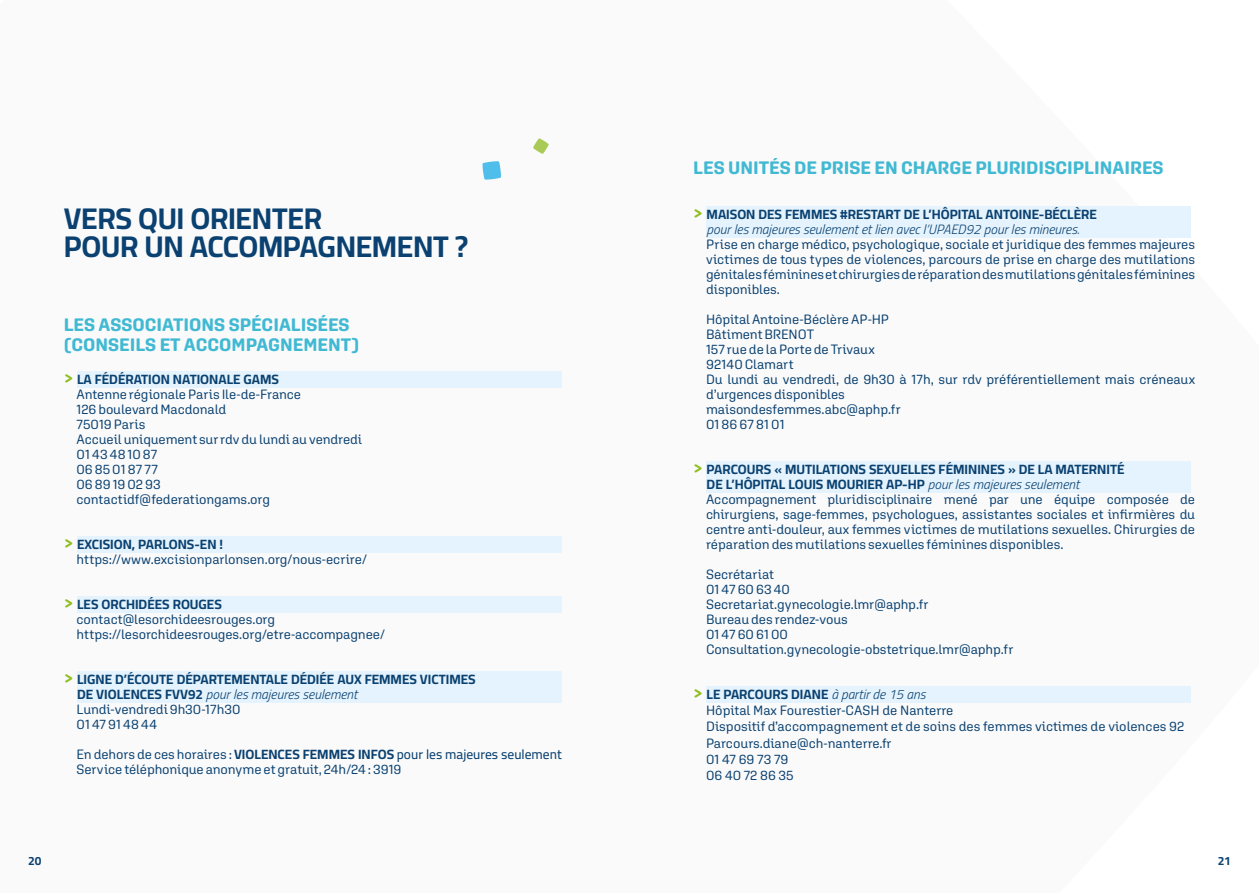
<style>
.page{position:relative;width:1259px;height:893px;background:#fff}
.page>*{position:absolute;margin:0;border:0;box-sizing:border-box;transform-origin:0 0}
.t1{font:700 30px/28.5px "Cairo";letter-spacing:-.015em;color:#0a4170}
.t2{font:700 18px/19.8px "Aglet Sans";color:#41b9d3}
.t3{font:13.5px/15px "Aglet Sans";letter-spacing:-.005em;color:#0a4170}
.t4{font:700 13.5px/15px "Cairo";color:#0a4170}
.t5{font:italic 300 13.5px/15px "Cairo";color:#0a4170;text-align:center}
.t6{font:500 13.5px "Cairo";color:#0a4170}
.t7{font:700 12px "Cairo";color:#0a4170}
.s1{font-family:"Aglet Sans";font-size:16.5px;color:#90bf21}
.s2{font-weight:300;font-style:italic}
.s3{font-family:"Aglet Sans";font-weight:400}
.s4{font-weight:700}
.s5{font-family:"Aglet Sans";font-weight:700;font-style:normal;font-size:16.5px;color:#90bf21}
.s6{font-weight:700;font-style:normal}
</style>
<div class="page">
<svg style="left:482px;top:161px;width:19px;height:19px"></svg>
<svg style="left:533px;top:138px;width:16px;height:16px"></svg>
<div style="left:77px;top:371px;width:484px;height:16px;background:#e4f3fd"></div>
<div style="left:77px;top:536px;width:484px;height:16px;background:#e4f3fd"></div>
<div style="left:77px;top:596px;width:484px;height:16px;background:#e4f3fd"></div>
<div style="left:77px;top:671px;width:484px;height:31px;background:#e4f3fd"></div>
<div style="left:706px;top:206px;width:485px;height:31px;background:#e4f3fd"></div>
<div style="left:706px;top:461px;width:485px;height:31px;background:#e4f3fd"></div>
<div style="left:706px;top:686px;width:485px;height:16px;background:#e4f3fd"></div>
<h1 class="t1" style="left:64px;top:205px;width:406px">VERS QUI ORIENTER<br>POUR UN ACCOMPAGNEMENT ?</h1>
<h2 class="t2" style="left:64px;top:315px;width:297px">LES ASSOCIATIONS SPÉCIALISÉES (CONSEILS ET ACCOMPAGNEMENT)</h2>
<p class="t4" style="left:64px;top:372px;width:217px"><span class="s1">&gt;</span> LA FÉDÉRATION NATIONALE GAMS</p>
<p class="t3" style="left:77px;top:387px;width:287px">Antenne régionale Paris Ile-de-France<br>126 boulevard Macdonald<br>75019 Paris<br>Accueil uniquement sur rdv du lundi au vendredi<br>01 43 48 10 87<br>06 85 01 87 77<br>06 89 19 02 93<br>contactidf@federationgams.org</p>
<p class="t4" style="left:64px;top:537px;width:161px"><span class="s1">&gt;</span> EXCISION, PARLONS-EN !</p>
<p class="t3" style="left:77px;top:552px;width:292px">https://www.excisionparlonsen.org/nous-ecrire/</p>
<p class="t4" style="left:64px;top:597px;width:160px"><span class="s1">&gt;</span> LES ORCHIDÉES ROUGES</p>
<p class="t3" style="left:77px;top:612px;width:310px">contact@lesorchideesrouges.org https://lesorchideesrouges.org/etre-accompagnee/</p>
<p class="t4" style="left:77px;top:672px;width:400px;text-indent:-13px"><span class="s1">&gt;</span> LIGNE D’ÉCOUTE DÉPARTEMENTALE DÉDIÉE AUX FEMMES VICTIMES<br>DE VIOLENCES FVV92 <span class="s2">pour les majeures seulement</span></p>
<p class="t3" style="left:77px;top:702px;width:165px">Lundi-vendredi 9h30-17h30<br>01 47 91 48 44</p>
<p class="t6" style="left:77px;top:744px;width:487px"><span class="s3">En dehors de ces horaires :</span> <span class="s4">VIOLENCES FEMMES INFOS</span> pour les majeures seulement</p>
<p class="t3" style="left:77px;top:762px;width:326px">Service téléphonique anonyme et gratuit, 24h/24 : 3919</p>
<h2 class="t2" style="left:693px;top:157px;width:472px">LES UNITÉS DE PRISE EN CHARGE PLURIDISCIPLINAIRES</h2>
<p class="t5" style="left:693px;top:207px;width:405px"><span class="s5">&gt;</span> <span class="s6">MAISON DES FEMMES #RESTART DE L’HÔPITAL ANTOINE-BÉCLÈRE </span>pour les majeures seulement et lien avec l’UPAED92 pour les mineures.</p>
<p class="t3" style="left:706px;top:237px;width:491px;text-align:justify">Prise en charge médico, psychologique, sociale et juridique des femmes majeures victimes de tous types de violences, parcours de prise en charge des mutilations génitales féminines et chirurgies de réparation des mutilations génitales féminines disponibles.</p>
<p class="t3" style="left:706px;top:312px;width:490px">Hôpital Antoine-Béclère AP-HP<br>Bâtiment BRENOT<br>157 rue de la Porte de Trivaux<br>92140 Clamart<br>Du lundi au vendredi, de 9h30 à 17h, sur rdv préférentiellement mais créneaux d’urgences disponibles<br>maisondesfemmes.abc@aphp.fr<br>01 86 67 81 01</p>
<p class="t4" style="left:706px;top:462px;width:419px;text-indent:-13px"><span class="s1">&gt;</span> PARCOURS « MUTILATIONS SEXUELLES FÉMININES » DE LA MATERNITÉ<br>DE L’HÔPITAL LOUIS MOURIER AP-HP <span class="s2">pour les majeures seulement</span></p>
<p class="t3" style="left:706px;top:492px;width:490px;text-align:justify">Accompagnement pluridisciplinaire mené par une équipe composée de chirurgiens, sage-femmes, psychologues, assistantes sociales et infirmières du centre anti-douleur, aux femmes victimes de mutilations sexuelles. Chirurgies de réparation des mutilations sexuelles féminines disponibles.</p>
<p class="t3" style="left:706px;top:567px;width:309px">Secrétariat<br>01 47 60 63 40<br>Secretariat.gynecologie.lmr@aphp.fr<br>Bureau des rendez-vous<br>01 47 60 61 00<br>Consultation.gynecologie-obstetrique.lmr@aphp.fr</p>
<p class="t4" style="left:693px;top:687px;width:234px"><span class="s1">&gt;</span> LE PARCOURS DIANE <span class="s2">à partir de 15 ans</span></p>
<p class="t3" style="left:706px;top:702px;width:480px;line-height:16.2px">Hôpital Max Fourestier-CASH de Nanterre<br>Dispositif d’accompagnement et de soins des femmes victimes de violences 92<br>Parcours.diane@ch-nanterre.fr<br>01 47 69 73 79<br>06 40 72 86 35</p>
<p class="t7" style="left:28px;top:852px;width:15px">20</p>
<p class="t7" style="left:1217px;top:852px;width:15px">21</p>
</div>
